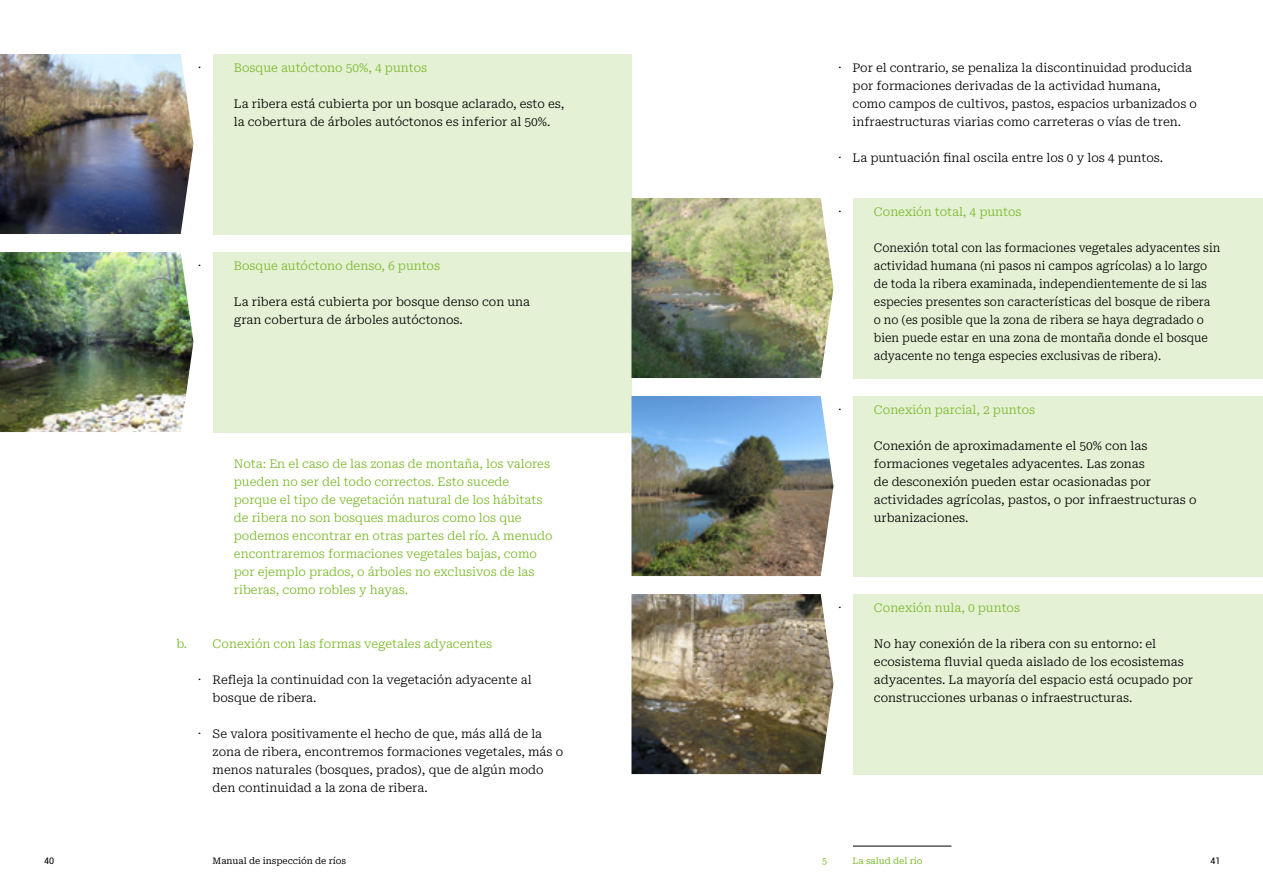
<style>
.page{position:relative;width:1263px;height:893px;background:#fff}
.page>*{position:absolute;margin:0;border:0;box-sizing:border-box;transform-origin:0 0}
.t1{font:300 12px/18px "Roboto Serif";color:#000}
.t2{font:300 12px/18px "Roboto Serif";color:#7ab929}
.t3{font:300 12px/18px "Roboto Serif";color:#000;scale:.95 1}
.t4{font:10.5px "Roboto Serif";color:#000}
.t5{font:9px "Roboto Serif";color:#000}
.t6{font:9px "Roboto Serif";color:#7ab929}
.t7{font:9px "Roboto";color:#000}
</style>
<div class="page">
<div style="left:213px;top:54px;width:418px;height:180px;background:#e4f1d5"></div>
<img style="left:0;top:54px;width:193px;height:180px">
<div style="left:213px;top:252px;width:418px;height:180px;background:#e4f1d5"></div>
<img style="left:0;top:252px;width:193px;height:180px">
<div style="left:853px;top:198px;width:410px;height:180px;background:#e4f1d5"></div>
<div style="left:853px;top:396px;width:410px;height:180px;background:#e4f1d5"></div>
<div style="left:853px;top:594px;width:410px;height:180px;background:#e4f1d5"></div>
<img style="left:631px;top:198px;width:202px;height:180px">
<img style="left:631px;top:396px;width:202px;height:180px">
<img style="left:631px;top:594px;width:202px;height:180px">
<hr style="left:853px;top:846px;width:98px;height:1px;background:#000">
<p class="t4" style="left:198px;top:58px;width:4px">·</p>
<p class="t2" style="left:234px;top:58px;width:195px">Bosque autóctono 50%, 4 puntos</p>
<p class="t1" style="left:234px;top:94px;width:332px">La ribera está cubierta por un bosque aclarado, esto es, la cobertura de árboles autóctonos es inferior al 50%.</p>
<p class="t4" style="left:198px;top:256px;width:4px">·</p>
<p class="t2" style="left:234px;top:256px;width:208px">Bosque autóctono denso, 6 puntos</p>
<p class="t1" style="left:234px;top:292px;width:298px">La ribera está cubierta por bosque denso con una gran cobertura de árboles autóctonos.</p>
<p class="t2" style="left:234px;top:454px;width:320px">Nota: En el caso de las zonas de montaña, los valores pueden no ser del todo correctos. Esto sucede porque el tipo de vegetación natural de los hábitats de ribera no son bosques maduros como los que podemos encontrar en otras partes del río. A menudo encontraremos formaciones vegetales bajas, como por ejemplo prados, o árboles no exclusivos de las riberas, como robles y hayas.</p>
<p class="t2" style="left:176px;top:634px;width:12px">b.</p>
<p class="t4" style="left:198px;top:670px;width:4px">·</p>
<p class="t4" style="left:198px;top:724px;width:4px">·</p>
<p class="t2" style="left:213px;top:634px;width:281px">Conexión con las formas vegetales adyacentes</p>
<p class="t1" style="left:213px;top:670px;width:320px">Refleja la continuidad con la vegetación adyacente al bosque de ribera.</p>
<p class="t1" style="left:213px;top:724px;width:352px">Se valora positivamente el hecho de que, más allá de la zona de ribera, encontremos formaciones vegetales, más o menos naturales (bosques, prados), que de algún modo den continuidad a la zona de ribera.</p>
<p class="t4" style="left:838px;top:58px;width:4px">·</p>
<p class="t4" style="left:838px;top:148px;width:4px">·</p>
<p class="t1" style="left:853px;top:57px;width:346px">Por el contrario, se penaliza la discontinuidad producida por formaciones derivadas de la actividad humana, como campos de cultivos, pastos, espacios urbanizados o infraestructuras viarias como carreteras o vías de tren.</p>
<p class="t1" style="left:853px;top:147px;width:312px">La puntuación final oscila entre los 0 y los 4 puntos.</p>
<p class="t4" style="left:838px;top:202px;width:4px">·</p>
<p class="t4" style="left:838px;top:400px;width:4px">·</p>
<p class="t2" style="left:874px;top:201px;width:149px">Conexión total, 4 puntos</p>
<p class="t3" style="left:874px;top:237px;width:366px">Conexión total con las formaciones vegetales adyacentes sin actividad humana (ni pasos ni campos agrícolas) a lo largo de toda la ribera examinada, independientemente de si las especies presentes son características del bosque de ribera o no (es posible que la zona de ribera se haya degradado o bien puede estar en una zona de montaña donde el bosque adyacente no tenga especies exclusivas de ribera).</p>
<p class="t2" style="left:874px;top:399px;width:163px">Conexión parcial, 2 puntos</p>
<p class="t1" style="left:874px;top:435px;width:324px">Conexión de aproximadamente el 50% con las formaciones vegetales adyacentes. Las zonas<br>de desconexión pueden estar ocasionadas por actividades agrícolas, pastos, o por infraestructuras o urbanizaciones.</p>
<p class="t4" style="left:838px;top:598px;width:4px">·</p>
<p class="t2" style="left:874px;top:597px;width:148px">Conexión nula, 0 puntos</p>
<p class="t1" style="left:874px;top:633px;width:321px">No hay conexión de la ribera con su entorno: el ecosistema fluvial queda aislado de los ecosistemas adyacentes. La mayoría del espacio está ocupado por construcciones urbanas o infraestructuras.</p>
<p class="t7" style="left:44px;top:854px;width:12px">40</p>
<p class="t5" style="left:213px;top:853px;width:135px">Manual de inspección de ríos</p>
<p class="t7" style="left:1210px;top:854px;width:12px">41</p>
<p class="t6" style="left:822px;top:853px;width:7px">5</p>
<p class="t6" style="left:853px;top:853px;width:71px">La salud del río</p>
</div>
